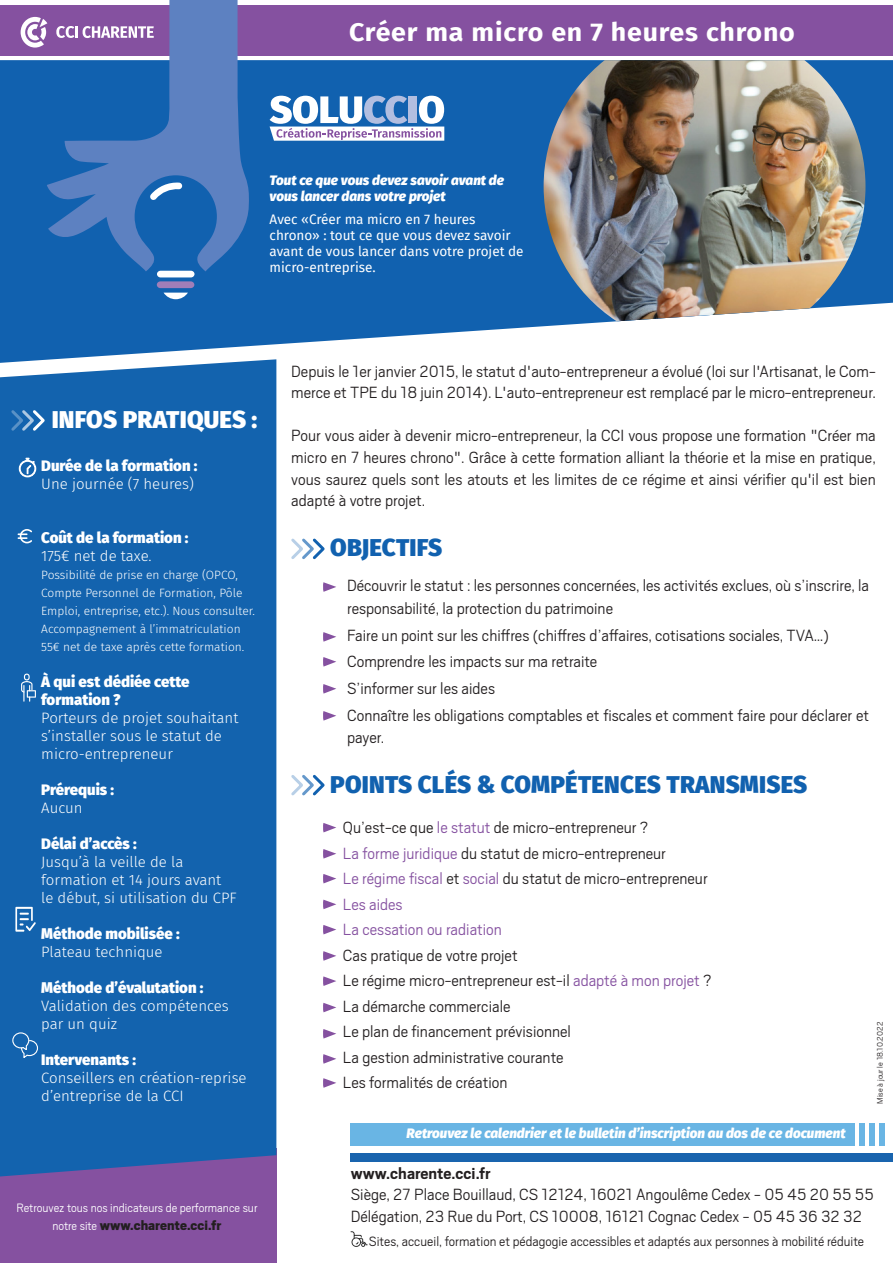
<style>
.page{position:relative;width:893px;height:1263px;background:#fff}
.page>*{position:absolute;margin:0;border:0;box-sizing:border-box;transform-origin:0 0}
.t1{font:700 25.5px "Fira Sans";letter-spacing:.03em;color:#fff;scale:1.05 1}
.t2{font:900 24px "Fira Sans";letter-spacing:.01em;color:#1161af}
.t3{font:900 24px "Fira Sans";letter-spacing:.01em;color:#fff}
.problematique{font:300 18px/21.6px "Scout";color:#231f20}
.t4{font:300 18px "Scout";color:#8551a0}
.t5{font:700 18px "Scout";color:#231f20}
.t6{font:300 15px/18px "Fira Sans";color:#fff}
.t7{font:900 15px/18px "Fira Sans";color:#fff}
.t8{font:300 15px "Scout";color:#231f20}
.t9{font:900 15px "Scout";color:#231f20}
.t10{font:italic 900 13.5px/16.2px "Fira Sans";color:#fff}
.t11{font:13.5px/16.2px "Fira Sans";color:#fff}
.t12{font:300 13.5px "Scout";color:#fff}
.t13{font:300 12px/18px "Fira Sans";color:#fff}
.t14{font:300 9px "Scout";color:#231f20}
.s1{font-weight:300;font-size:13.5px;color:#fff}
.s2{color:#8551a0}
</style>
<div class="page">
<div style="left:0;top:1149px;width:276px;height:114px;background:#8551a0"></div>
<svg style="left:0;top:60px;width:893px;height:303px;fill:#1161af"></svg>
<svg style="left:544px;top:321px;width:321px;height:26px"></svg>
<img style="left:544px;top:60px;width:321px;height:261px">
<div style="left:0;top:6px;width:893px;height:50px;background:#8551a0"></div>
<svg style="left:270px;top:96px;width:174px;height:45px"></svg>
<svg style="left:47px;top:0;width:204px;height:271px"></svg>
<div style="left:157px;top:271px;width:38px;height:6px;background:#fff;border-radius:4px"></div>
<div style="left:157px;top:281px;width:37px;height:7px;background:#a17eb8;border-radius:4px"></div>
<svg style="left:164px;top:293px;width:24px;height:6px"></svg>
<svg style="left:150px;top:182px;width:32px;height:18px"></svg>
<svg style="left:21px;top:17px;width:26px;height:31px"></svg>
<svg style="left:56px;top:26px;width:98px;height:12px"></svg>
<svg style="left:323px;top:582px;width:13px;height:10px"></svg>
<svg style="left:323px;top:711px;width:13px;height:10px"></svg>
<svg style="left:291px;top:538px;width:34px;height:22px"></svg>
<div style="left:0;top:359px;width:276px;height:817px;background:#1363ae"></div>
<svg style="left:291px;top:774px;width:34px;height:22px"></svg>
<svg style="left:19px;top:458px;width:17px;height:19px"></svg>
<svg style="left:18px;top:529px;width:14px;height:14px"></svg>
<svg style="left:21px;top:674px;width:15px;height:28px"></svg>
<svg style="left:12px;top:1032px;width:27px;height:27px"></svg>
<svg style="left:9px;top:407px;width:38px;height:26px"></svg>
<svg style="left:323px;top:823px;width:13px;height:9px"></svg>
<svg style="left:323px;top:849px;width:13px;height:9px"></svg>
<svg style="left:323px;top:900px;width:13px;height:9px"></svg>
<svg style="left:323px;top:925px;width:13px;height:9px"></svg>
<svg style="left:323px;top:632px;width:13px;height:10px"></svg>
<svg style="left:323px;top:657px;width:13px;height:10px"></svg>
<svg style="left:323px;top:684px;width:13px;height:10px"></svg>
<svg style="left:323px;top:951px;width:13px;height:10px"></svg>
<svg style="left:323px;top:976px;width:13px;height:10px"></svg>
<svg style="left:323px;top:874px;width:13px;height:9px"></svg>
<svg style="left:323px;top:1003px;width:13px;height:9px"></svg>
<svg style="left:323px;top:1029px;width:13px;height:9px"></svg>
<svg style="left:323px;top:1054px;width:13px;height:10px"></svg>
<svg style="left:323px;top:1078px;width:13px;height:10px"></svg>
<div style="left:351px;top:1123px;width:504px;height:22px;background:#69b5e4"></div>
<div style="left:860px;top:1123px;width:5px;height:22px;background:#69b5e4"></div>
<div style="left:869px;top:1123px;width:6px;height:22px;background:#69b5e4"></div>
<div style="left:879px;top:1123px;width:5px;height:22px;background:#69b5e4"></div>
<div style="left:351px;top:1154px;width:542px;height:8px;background:#1964ae"></div>
<img style="left:350px;top:1231px;width:17px;height:16px">
<svg style="left:15px;top:907px;width:21px;height:25px"></svg>
<p class="t1" style="left:349px;top:10px;width:426px">Créer ma micro en 7 heures chrono</p>
<p class="t10" style="left:270px;top:170px;width:236px">Tout ce que vous devez savoir avant de vous lancer dans votre projet</p>
<p class="t11" style="left:270px;top:210px;width:255px">Avec «Créer ma micro en 7 heures chrono» : tout ce que vous devez savoir avant de vous lancer dans votre projet de micro-entreprise.</p>
<p class="t3" style="left:52px;top:398px;width:207px">INFOS PRATIQUES :</p>
<p class="t7" style="left:41px;top:456px;width:158px">Durée de la formation :</p>
<p class="t6" style="left:41px;top:475px;width:154px">Une journée (7 heures)</p>
<p class="t7" style="left:41px;top:528px;width:149px">Coût de la formation :</p>
<p class="t6" style="left:41px;top:547px;width:112px">175€ net de taxe.</p>
<p class="t13" style="left:41px;top:566px;width:215px">Possibilité de prise en charge (OPCO, Compte Personnel de Formation, Pôle Emploi, entreprise, etc.). Nous consulter.<br>Accompagnement à l’immatriculation 55€ net de taxe après cette formation.</p>
<p class="t7" style="left:41px;top:672px;width:150px">À qui est dédiée cette formation ?</p>
<p class="t6" style="left:41px;top:709px;width:199px">Porteurs de projet souhaitant s’installer sous le statut de micro-entrepreneur</p>
<p class="t7" style="left:41px;top:780px;width:75px">Prérequis :</p>
<p class="t6" style="left:41px;top:799px;width:43px">Aucun</p>
<p class="t7" style="left:41px;top:834px;width:97px">Délai d’accès :</p>
<p class="t6" style="left:41px;top:853px;width:144px">Jusqu’à la veille de la</p>
<p class="t6" style="left:41px;top:871px;width:182px">formation et 14 jours avant</p>
<p class="t6" style="left:41px;top:889px;width:197px">le début, si utilisation du CPF</p>
<p class="t7" style="left:41px;top:924px;width:140px">Méthode mobilisée :</p>
<p class="t6" style="left:41px;top:943px;width:123px">Plateau technique</p>
<p class="t7" style="left:41px;top:978px;width:164px">Méthode d’évalutation :</p>
<p class="t6" style="left:41px;top:997px;width:189px">Validation des compétences</p>
<p class="t6" style="left:41px;top:1015px;width:77px">par un quiz</p>
<p class="t7" style="left:41px;top:1050px;width:97px">Intervenants :</p>
<p class="t6" style="left:41px;top:1069px;width:207px">Conseillers en création-reprise d’entreprise de la CCI</p>
<p class="t12" style="left:16px;top:1199px;width:243px">Retrouvez tous nos indicateurs de performance sur</p>
<p class="t9" style="left:52px;top:1216px;width:171px"><span class="s1">notre site</span> www.charente.cci.fr</p>
<p class="problematique" style="left:291px;top:359px;width:586px">Depuis le 1er janvier 2015, le statut d'auto-entrepreneur a évolué (loi sur l'Artisanat, le Com&shy;merce et TPE du 18 juin 2014). L'auto-entrepreneur est remplacé par le micro-entrepreneur.</p>
<p class="problematique" style="left:291px;top:424px;width:586px;text-align:justify">Pour vous aider à devenir micro-entrepreneur, la CCI vous propose une formation "Créer ma micro en 7 heures chrono". Grâce à cette formation alliant la théorie et la mise en pratique, vous saurez quels sont les atouts et les limites de ce régime et ainsi vérifier qu'il est bien adapté à votre projet.</p>
<p class="t2" style="left:330px;top:526px;width:114px">OBJECTIFS</p>
<p class="problematique" style="left:347px;top:574px;width:524px;line-height:22.5px">Découvrir le statut : les personnes concernées, les activités exclues, où s’inscrire, la responsabilité, la protection du patrimoine</p>
<p class="problematique" style="left:347px;top:623px;width:483px">Faire un point sur les chiffres (chiffres d’affaires, cotisations sociales, TVA…)</p>
<p class="problematique" style="left:347px;top:650px;width:252px">Comprendre les impacts sur ma retraite</p>
<p class="problematique" style="left:347px;top:677px;width:149px">S’informer sur les aides</p>
<p class="problematique" style="left:347px;top:703px;width:524px;line-height:22.5px">Connaître les obligations comptables et fiscales et comment faire pour déclarer et payer.</p>
<p class="t2" style="left:330px;top:763px;width:479px">POINTS CLÉS &amp; COMPÉTENCES TRANSMISES</p>
<p class="problematique" style="left:343px;top:816px;width:307px">Qu’est-ce que <span class="s2">le statut</span> de micro-entrepreneur ?</p>
<p class="problematique" style="left:343px;top:841px;width:324px"><span class="s2">La forme juridique</span> du statut de micro-entrepreneur</p>
<p class="problematique" style="left:343px;top:867px;width:366px"><span class="s2">Le régime fiscal</span> et <span class="s2">social</span> du statut de micro-entrepreneur</p>
<p class="t4" style="left:343px;top:892px;width:61px">Les aides</p>
<p class="t4" style="left:343px;top:918px;width:160px">La cessation ou radiation</p>
<p class="problematique" style="left:343px;top:943px;width:176px">Cas pratique de votre projet</p>
<p class="problematique" style="left:343px;top:969px;width:370px">Le régime micro-entrepreneur est-il <span class="s2">adapté à mon projet</span> ?</p>
<p class="problematique" style="left:343px;top:994px;width:169px">La démarche commerciale</p>
<p class="problematique" style="left:343px;top:1020px;width:229px">Le plan de financement prévisionnel</p>
<p class="problematique" style="left:343px;top:1045px;width:222px">La gestion administrative courante</p>
<p class="problematique" style="left:343px;top:1071px;width:166px">Les formalités de création</p>
<p class="t14" style="left:874px;top:1104px;width:84px;rotate:-90deg">Mise à jour le 18.10.2022</p>
<p class="t10" style="left:407px;top:1124px;width:440px">Retrouvez le calendrier et le bulletin d’inscription au dos de ce document</p>
<p class="t5" style="left:351px;top:1161px;width:141px">www.charente.cci.fr</p>
<p class="problematique" style="left:351px;top:1183px;width:525px">Siège, 27 Place Bouillaud, CS 12124, 16021 Angoulême Cedex - 05 45 20 55 55</p>
<p class="problematique" style="left:351px;top:1205px;width:513px">Délégation, 23 Rue du Port, CS 10008, 16121 Cognac Cedex - 05 45 36 32 32</p>
<p class="t8" style="left:369px;top:1231px;width:497px">Sites, accueil, formation et pédagogie accessibles et adaptés aux personnes à mobilité réduite</p>
</div>
